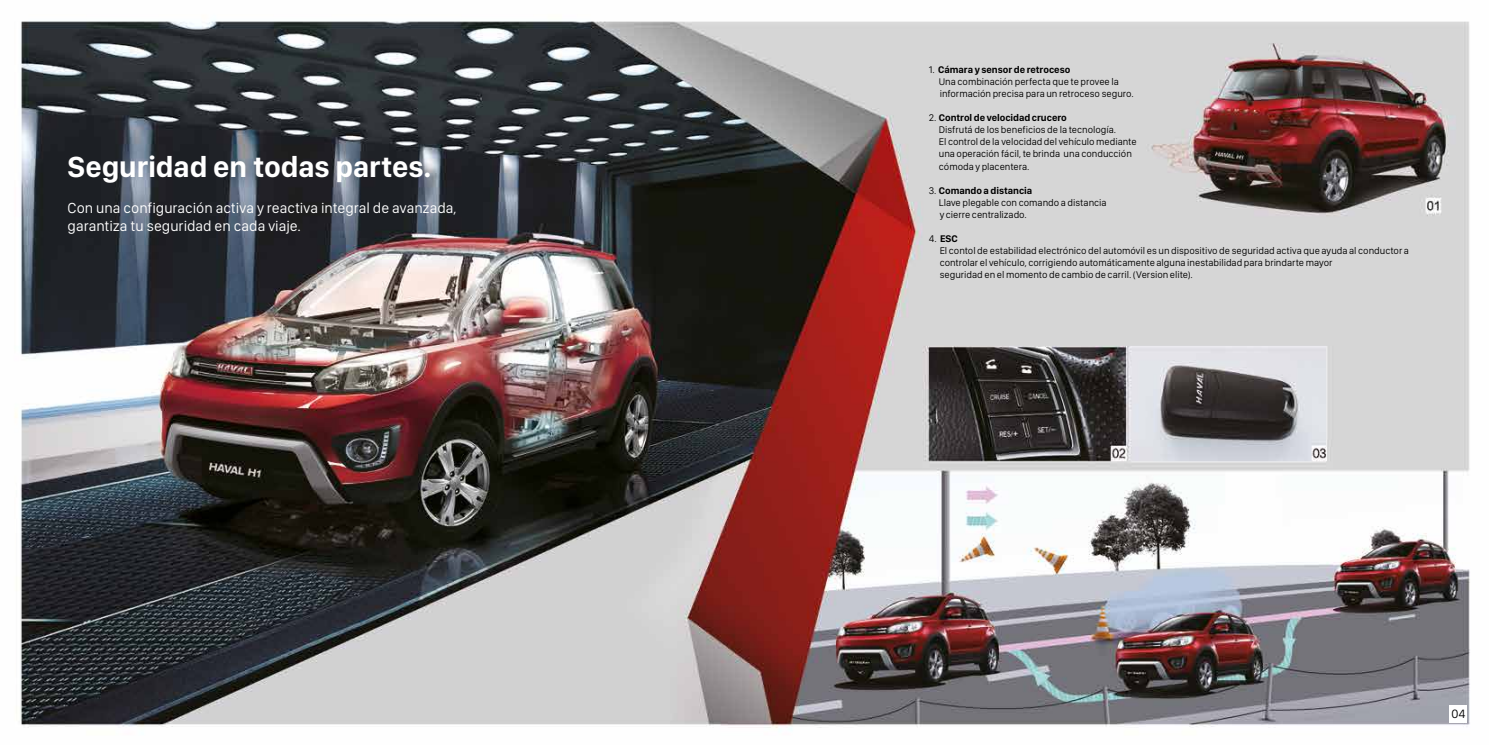
<style>
.page{position:relative;width:1489px;height:745px;background:#fff}
.page>*{position:absolute;margin:0;border:0;box-sizing:border-box;transform-origin:0 0}
.t1{font:700 30px "San Francisco Display";letter-spacing:-.005em;color:#fff}
.t2{font:15px/18px "San Francisco Display";color:#fff}
.t3{font:12.5px "San Francisco Display";color:#000}
.t4{font:10px/12px "San Francisco Display";color:#000}
.s1{font-weight:700}
</style>
<div class="page">
<img style="left:15px;top:21px;width:1455px;height:709px">
<div style="left:1449px;top:705px;width:17px;height:17px;background:#fff"></div>
<h1 class="t1" style="left:68px;top:148px;width:365px">Seguridad en todas partes.</h1>
<h2 class="t2" style="left:68px;top:200px;width:390px">Con una configuración activa y reactiva integral de avanzada, garantiza tu seguridad en cada viaje.</h2>
<p class="t4" style="left:938px;top:65px;width:196px;text-indent:-10px">1. <span class="s1">Cámara y sensor de retroceso<br></span>Una combinación perfecta que te provee la información precisa para un retroceso seguro.</p>
<p class="t4" style="left:938px;top:113px;width:199px;text-indent:-10px">2. <span class="s1">Control de velocidad crucero<br></span>Disfrutá de los beneficios de la tecnología.<br>El control de la velocidad del vehículo mediante una operación fácil, te brinda una conducción cómoda y placentera.</p>
<p class="t4" style="left:938px;top:185px;width:169px;text-indent:-10px">3. <span class="s1">Comando a distancia<br></span>Llave plegable con comando a distancia y cierre centralizado.</p>
<p class="t4" style="left:939px;top:233px;width:471px;text-indent:-11px">4. <span class="s1">ESC<br></span>El contol de estabilidad electrónico del automóvil es un dispositivo de seguridad activa que ayuda al conductor a controlar el vehículo, corrigiendo automáticamente alguna inestabilidad para brindarte mayor<br>seguridad en el momento de cambio de carril. (Version elite).</p>
<p class="t3" style="left:1451px;top:705px;width:15px">04</p>
</div>
